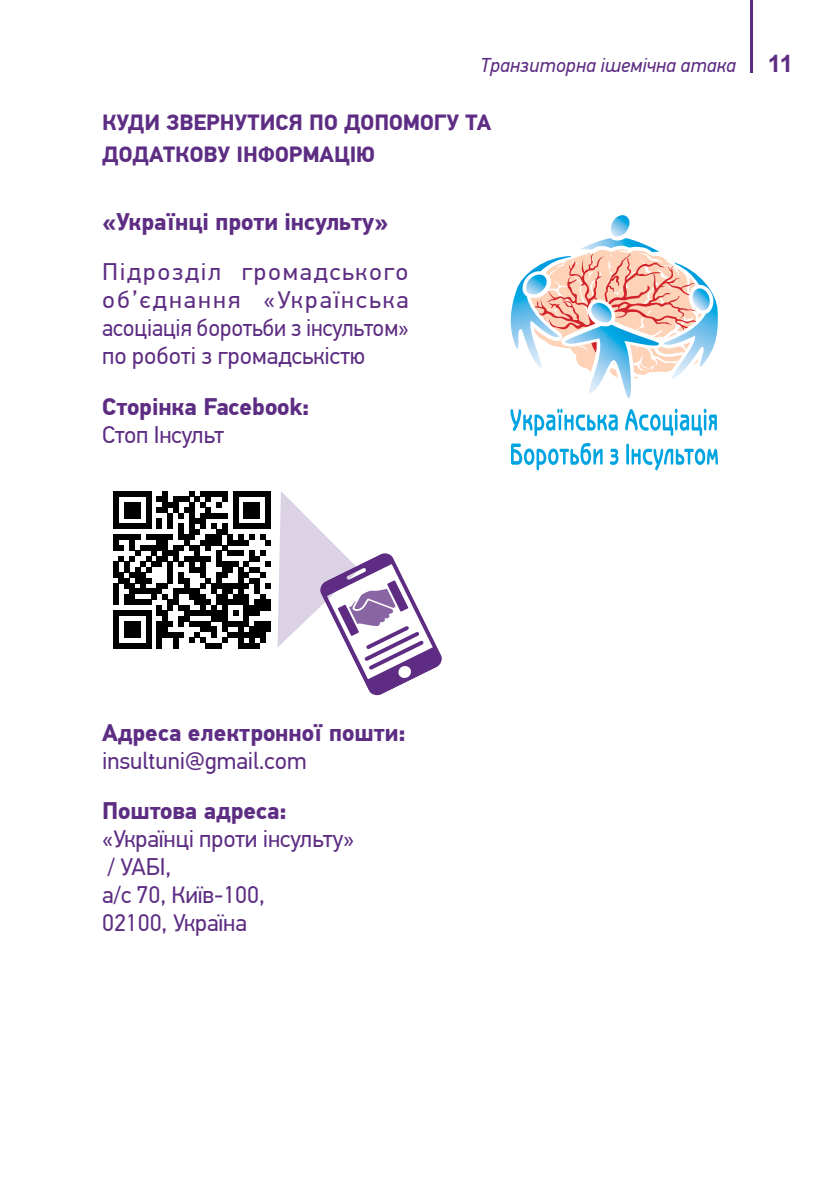
<style>
.page{position:relative;width:840px;height:1191px;background:#fff}
.page>*{position:absolute;margin:0;border:0;box-sizing:border-box;transform-origin:0 0}
.t1{font:24px/28px "PF Din Text Pro";letter-spacing:-.005em;color:#5d2d83;text-align:justify;scale:1.05 1}
.t2{font:24px/28px "PF Din Text Pro";letter-spacing:-.005em;color:#5d2d83}
.t3{font:700 24px "PF Din Text Pro";letter-spacing:-.005em;color:#5d2d83}
.t4{font:700 24px "Arial";color:#5d2d83}
.t5{font:700 22px/32px "PF Din Text Pro";color:#5d2d83}
.t6{font:italic 20px "PF Din Text Pro";color:#5d2d83}
</style>
<div class="page">
<hr style="left:750px;top:0;width:2px;height:72px;background:#5d2d83">
<svg style="left:113px;top:491px;width:157px;height:157px"></svg>
<svg style="left:277px;top:491px;width:165px;height:205px"></svg>
<svg style="left:510px;top:215px;width:208px;height:183px"></svg>
<svg style="left:510px;top:408px;width:107px;height:28px"></svg>
<svg style="left:625px;top:408px;width:91px;height:28px"></svg>
<svg style="left:511px;top:443px;width:91px;height:27px"></svg>
<svg style="left:610px;top:449px;width:8px;height:16px"></svg>
<svg style="left:626px;top:443px;width:91px;height:27px"></svg>
<p class="t6" style="left:480px;top:53px;width:257px">Транзиторна ішемічна атака</p>
<p class="t4" style="left:767px;top:47px;width:27px">11</p>
<p class="t5" style="left:102px;top:107px;width:390px">КУДИ ЗВЕРНУТИСЯ ПО ДОПОМОГУ ТА<br>ДОДАТКОВУ ІНФОРМАЦІЮ</p>
<p class="t3" style="left:102px;top:207px;width:287px">«Українці проти інсульту»</p>
<p class="t1" style="left:102px;top:258px;width:293px">Підрозділ громадського об’єднання «Українська асоціація боротьби з інсультом» по роботі з громадськістю</p>
<p class="t3" style="left:102px;top:392px;width:209px">Сторінка Facebook:</p>
<p class="t2" style="left:102px;top:421px;width:123px">Стоп Інсульт</p>
<p class="t3" style="left:102px;top:717px;width:305px">Адреса електронної пошти:</p>
<p class="t2" style="left:102px;top:746px;width:206px">insultuni@gmail.com</p>
<p class="t3" style="left:102px;top:796px;width:186px">Поштова адреса:</p>
<p class="t2" style="left:102px;top:825px;width:253px">«Українці проти інсульту» / УАБІ,<br>а/с 70, Київ-100,<br>02100, Україна</p>
</div>
